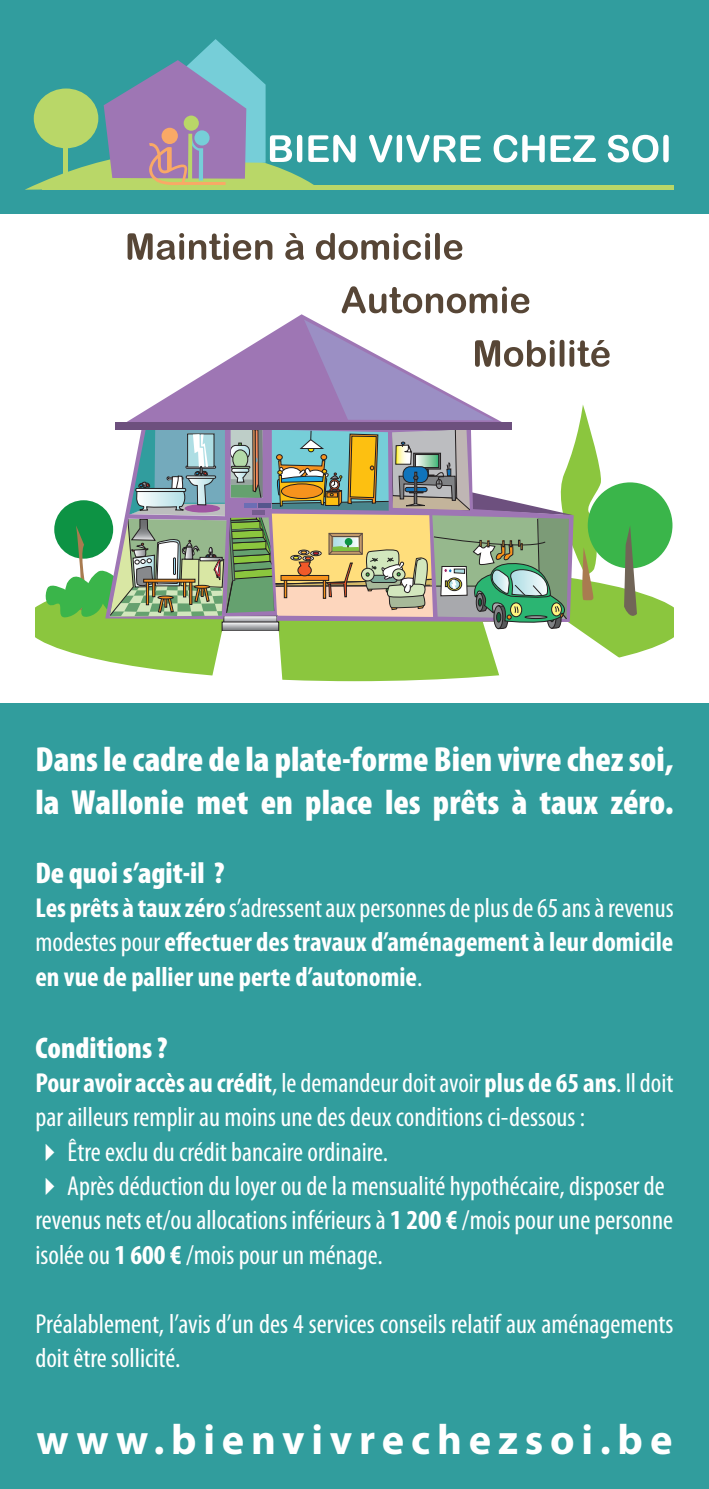
<style>
.page{position:relative;width:709px;height:1489px;background:#fff}
.page>*{position:absolute;margin:0;border:0;box-sizing:border-box;transform-origin:0 0}
.t1{font:700 42.5px "Myriad Pro";letter-spacing:.16em;color:#fff}
.t2{font:900 condensed 35px/43.2px "Myriad Pro";color:#fff}
.t3{font:900 condensed 30px "Myriad Pro";color:#fff}
.t4{font:condensed 27.5px/34.2px "Myriad Pro";color:#fff}
.t5{font:700 condensed 27.5px/34.2px "Myriad Pro";color:#fff;text-align:justify}
.s1{font-weight:400}
.s2{font-weight:700}
</style>
<div class="page">
<svg style="left:35px;top:563px;width:638px;height:90px"></svg>
<div style="left:587px;top:482px;width:85px;height:86px;background:#3ab54a;border-radius:50%"></div>
<svg style="left:342px;top:286px;width:187px;height:27px"></svg>
<svg style="left:128px;top:233px;width:334px;height:27px"></svg>
<svg style="left:44px;top:319px;width:593px;height:363px"></svg>
<div style="left:0;top:0;width:709px;height:213px;background:#319d9e"></div>
<div style="left:42px;top:185px;width:631px;height:5px;background:#b9d768"></div>
<svg style="left:369px;top:135px;width:112px;height:27px"></svg>
<svg style="left:493px;top:135px;width:51px;height:27px"></svg>
<svg style="left:550px;top:135px;width:46px;height:27px"></svg>
<svg style="left:608px;top:135px;width:60px;height:27px"></svg>
<svg style="left:25px;top:39px;width:330px;height:151px"></svg>
<div style="left:0;top:703px;width:709px;height:785px;background:#319d9d"></div>
<p class="t2" style="left:35px;top:736px;width:639px">Dans le cadre de la plate-forme Bien vivre chez soi, la Wallonie met en place les prêts à taux zéro.</p>
<p class="t3" style="left:35px;top:853px;width:191px">De quoi s’agit-il ?</p>
<p class="t5" style="left:35px;top:890px;width:639px">Les prêts à taux zéro <span class="s1">s’adressent aux personnes de plus de 65 ans à revenus modestes pour</span> effectuer des travaux d’aménagement à leur domicile en vue de pallier une perte d’autonomie<span class="s1">.</span></p>
<p class="t3" style="left:35px;top:1028px;width:133px">Conditions ?</p>
<p class="t5" style="left:35px;top:1065px;width:639px">Pour avoir accès au crédit<span class="s1">, le demandeur doit avoir</span> plus de 65 ans<span class="s1">. Il doit</span></p>
<p class="t4" style="left:35px;top:1099px;width:551px">par ailleurs remplir au moins une des deux conditions ci-dessous :</p>
<p class="t4" style="left:35px;top:1134px;width:354px">✔ Être exclu du crédit bancaire ordinaire.</p>
<p class="t4" style="left:35px;top:1168px;width:631px">✔ Après déduction du loyer ou de la mensualité hypothécaire, disposer de</p>
<p class="t4" style="left:35px;top:1202px;width:639px">revenus nets et/ou allocations inférieurs à <span class="s2">1 200 €</span> /mois pour une personne</p>
<p class="t4" style="left:35px;top:1237px;width:349px">isolée ou <span class="s2">1 600 €</span> /mois pour un ménage.</p>
<p class="t4" style="left:35px;top:1305px;width:639px">Préalablement, l’avis d’un des 4 services conseils relatif aux aménagements doit être sollicité.</p>
<p class="t1" style="left:37px;top:1411px;width:637px">www.bienvivrechezsoi.be</p>
</div>
